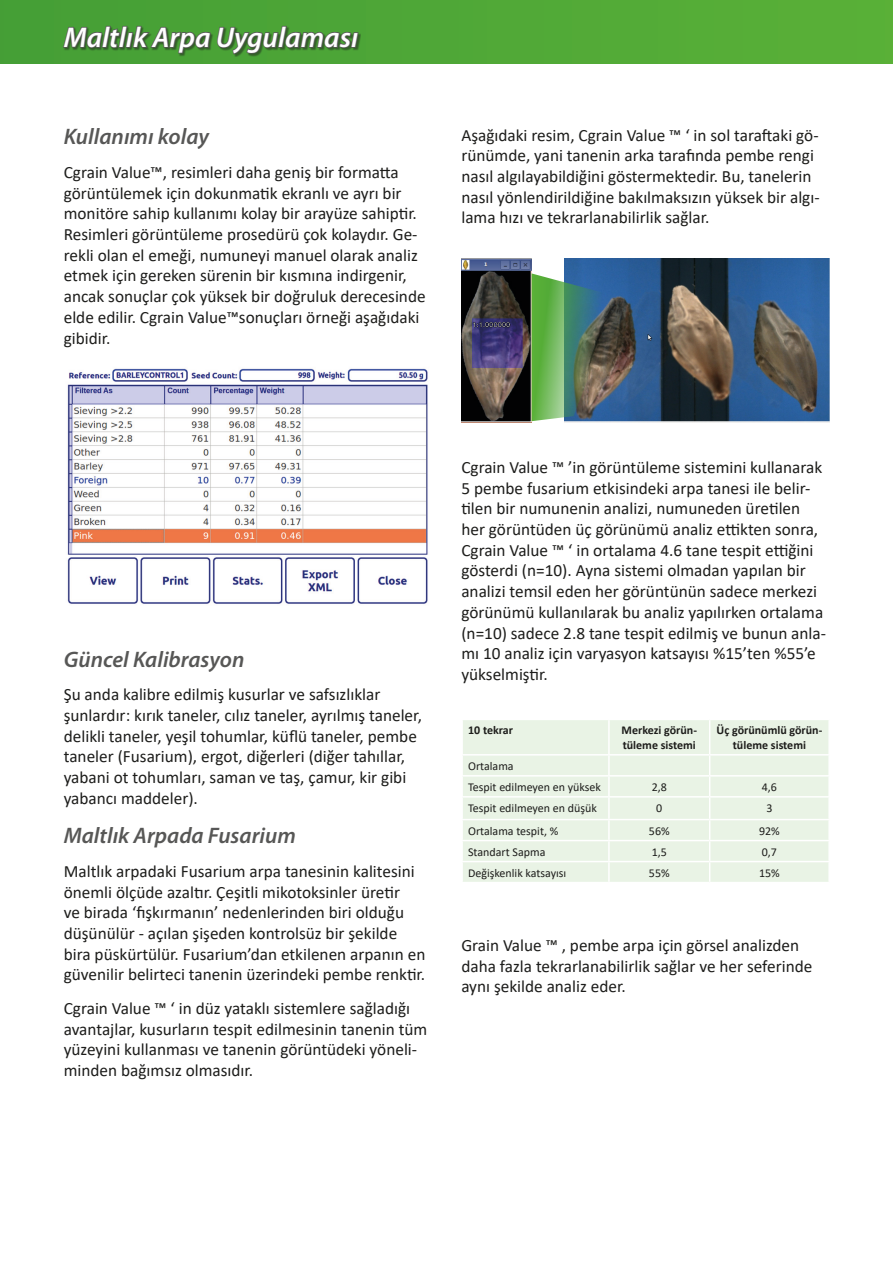
<style>
.page{position:relative;width:893px;height:1263px;background:#fff}
.page>*{position:absolute;margin:0;border:0;box-sizing:border-box;transform-origin:0 0}
.t1{font:italic 600 28.65px "Myriad Pro";color:#fff}
.t2{font:italic 600 22.5px "Myriad Pro";color:#575756}
.t3{font:17.25px/20.7px "Calibri";color:#1d1d1b}
.t4{font:12px/21px "Calibri";color:#1d1d1b}
.t5{font:700 12px/14.4px "Calibri";color:#1d1d1b}
</style>
<div class="page">
<div style="left:0;top:0;width:893px;height:64px;background:linear-gradient(to bottom,#52aa37,#52aa37)"></div>
<svg style="left:62px;top:0;width:298px;height:64px;background:#489138"></svg>
<img style="left:67px;top:368px;width:361px;height:236px">
<img style="left:565px;top:258px;width:264px;height:164px">
<img style="left:461px;top:258px;width:71px;height:164px">
<svg style="left:532px;top:273px;width:87px;height:148px;background:#5a8865"></svg>
<div style="left:463px;top:720px;width:365px;height:162px;background:#e9f3e5"></div>
<hr style="left:608px;top:720px;width:2px;height:34px;background:#fff">
<hr style="left:709px;top:720px;width:1px;height:34px;background:#fff">
<hr style="left:461px;top:754px;width:148px;height:1px;background:#fff">
<hr style="left:609px;top:754px;width:101px;height:1px;background:#fff">
<hr style="left:608px;top:755px;width:2px;height:20px;background:#fff">
<hr style="left:710px;top:754px;width:120px;height:1px;background:#fff">
<hr style="left:461px;top:775px;width:148px;height:1px;background:#fff">
<hr style="left:609px;top:775px;width:101px;height:1px;background:#fff">
<hr style="left:608px;top:776px;width:2px;height:20px;background:#fff">
<hr style="left:710px;top:775px;width:120px;height:1px;background:#fff">
<hr style="left:461px;top:796px;width:148px;height:1px;background:#fff">
<hr style="left:609px;top:796px;width:101px;height:1px;background:#fff">
<hr style="left:608px;top:797px;width:2px;height:22px;background:#fff">
<hr style="left:710px;top:796px;width:120px;height:1px;background:#fff">
<hr style="left:461px;top:819px;width:148px;height:1px;background:#fff">
<hr style="left:609px;top:819px;width:101px;height:1px;background:#fff">
<hr style="left:608px;top:820px;width:2px;height:20px;background:#fff">
<hr style="left:710px;top:819px;width:120px;height:1px;background:#fff">
<hr style="left:461px;top:840px;width:148px;height:1px;background:#fff">
<hr style="left:609px;top:840px;width:101px;height:1px;background:#fff">
<hr style="left:608px;top:841px;width:2px;height:20px;background:#fff">
<hr style="left:710px;top:840px;width:120px;height:1px;background:#fff">
<hr style="left:461px;top:861px;width:148px;height:1px;background:#fff">
<hr style="left:609px;top:861px;width:101px;height:1px;background:#fff">
<hr style="left:608px;top:862px;width:2px;height:20px;background:#fff">
<hr style="left:710px;top:861px;width:120px;height:1px;background:#fff">
<svg style="left:709px;top:755px;width:1px;height:127px"></svg>
<h1 class="t1" style="left:64px;top:19px;width:296px">Maltlık Arpa Uygulaması</h1>
<h2 class="t2" style="left:64px;top:123px;width:147px">Kullanımı kolay</h2>
<p class="t3" style="left:64px;top:161px;width:363px">Cgrain Value™, resimleri daha geniş bir formatta görüntülemek için dokunmatik ekranlı ve ayrı bir monitöre sahip kullanımı kolay bir arayüze sahiptir.<br>Resimleri görüntüleme prosedürü çok kolaydır. Ge&shy;rekli olan el emeği, numuneyi manuel olarak analiz etmek için gereken sürenin bir kısmına indirgenir, ancak sonuçlar çok yüksek bir doğruluk derecesinde elde edilir. Cgrain Value™sonuçları örneği aşağıdaki gibidir.</p>
<p class="t3" style="left:461px;top:124px;width:360px">Aşağıdaki resim, Cgrain Value ™ ‘ in sol taraftaki gö&shy;rünümde, yani tanenin arka tarafında pembe rengi nasıl algılayabildiğini göstermektedir. Bu, tanelerin nasıl yönlendirildiğine bakılmaksızın yüksek bir algı&shy;lama hızı ve tekrarlanabilirlik sağlar.</p>
<h2 class="t2" style="left:64px;top:645px;width:182px">Güncel Kalibrasyon</h2>
<p class="t3" style="left:64px;top:684px;width:360px">Şu anda kalibre edilmiş kusurlar ve safsızlıklar şunlardır: kırık taneler, cılız taneler, ayrılmış taneler, delikli taneler, yeşil tohumlar, küflü taneler, pembe taneler (Fusarium), ergot, diğerleri (diğer tahıllar, yabani ot tohumları, saman ve taş, çamur, kir gibi yabancı maddeler).</p>
<h2 class="t2" style="left:64px;top:821px;width:234px">Maltlık Arpada Fusarium</h2>
<p class="t3" style="left:64px;top:860px;width:363px">Maltlık arpadaki Fusarium arpa tanesinin kalitesini önemli ölçüde azaltır. Çeşitli mikotoksinler üretir<br>ve birada ‘fışkırmanın’ nedenlerinden biri olduğu düşünülür - açılan şişeden kontrolsüz bir şekilde bira püskürtülür. Fusarium’dan etkilenen arpanın en güvenilir belirteci tanenin üzerindeki pembe renktir.</p>
<p class="t3" style="left:64px;top:997px;width:365px">Cgrain Value ™ ‘ in düz yataklı sistemlere sağladığı avantajlar, kusurların tespit edilmesinin tanenin tüm yüzeyini kullanması ve tanenin görüntüdeki yöneli&shy;minden bağımsız olmasıdır.</p>
<p class="t3" style="left:461px;top:456px;width:366px">Cgrain Value ™ ’in görüntüleme sistemini kullanarak 5 pembe fusarium etkisindeki arpa tanesi ile belir&shy;tilen bir numunenin analizi, numuneden üretilen her görüntüden üç görünümü analiz ettikten sonra, Cgrain Value ™ ‘ in ortalama 4.6 tane tespit ettiğini gösterdi (n=10). Ayna sistemi olmadan yapılan bir analizi temsil eden her görüntünün sadece merkezi görünümü kullanılarak bu analiz yapılırken ortalama (n=10) sadece 2.8 tane tespit edilmiş ve bunun anla&shy;mı 10 analiz için varyasyon katsayısı %15’ten %55’e yükselmiştir.</p>
<p class="t5" style="left:468px;top:723px;width:46px">10 tekrar</p>
<p class="t5" style="left:622px;top:723px;width:77px">Merkezi görün&shy;tüleme sistemi</p>
<p class="t5" style="left:716px;top:723px;width:107px;text-align:center">Üç görünümlü görün&shy;tüleme sistemi</p>
<p class="t4" style="left:468px;top:755px;width:134px">Ortalama<br>Tespit edilmeyen en yüksek</p>
<p class="t4" style="left:652px;top:776px;width:17px">2,8</p>
<p class="t4" style="left:762px;top:776px;width:17px">4,6</p>
<p class="t4" style="left:468px;top:797px;width:130px">Tespit edilmeyen en düşük</p>
<p class="t4" style="left:656px;top:797px;width:8px">0</p>
<p class="t4" style="left:766px;top:797px;width:8px">3</p>
<p class="t4" style="left:468px;top:820px;width:92px">Ortalama tespit, %</p>
<p class="t4" style="left:649px;top:820px;width:22px">56%</p>
<p class="t4" style="left:759px;top:820px;width:22px">92%</p>
<p class="t4" style="left:468px;top:841px;width:79px">Standart Sapma</p>
<p class="t4" style="left:652px;top:841px;width:17px">1,5</p>
<p class="t4" style="left:762px;top:841px;width:17px">0,7</p>
<p class="t4" style="left:468px;top:862px;width:100px">Değişkenlik katsayısı</p>
<p class="t4" style="left:649px;top:862px;width:22px">55%</p>
<p class="t4" style="left:759px;top:862px;width:22px">15%</p>
<p class="t3" style="left:461px;top:934px;width:352px">Grain Value ™ , pembe arpa için görsel analizden daha fazla tekrarlanabilirlik sağlar ve her seferinde aynı şekilde analiz eder.</p>
</div>
